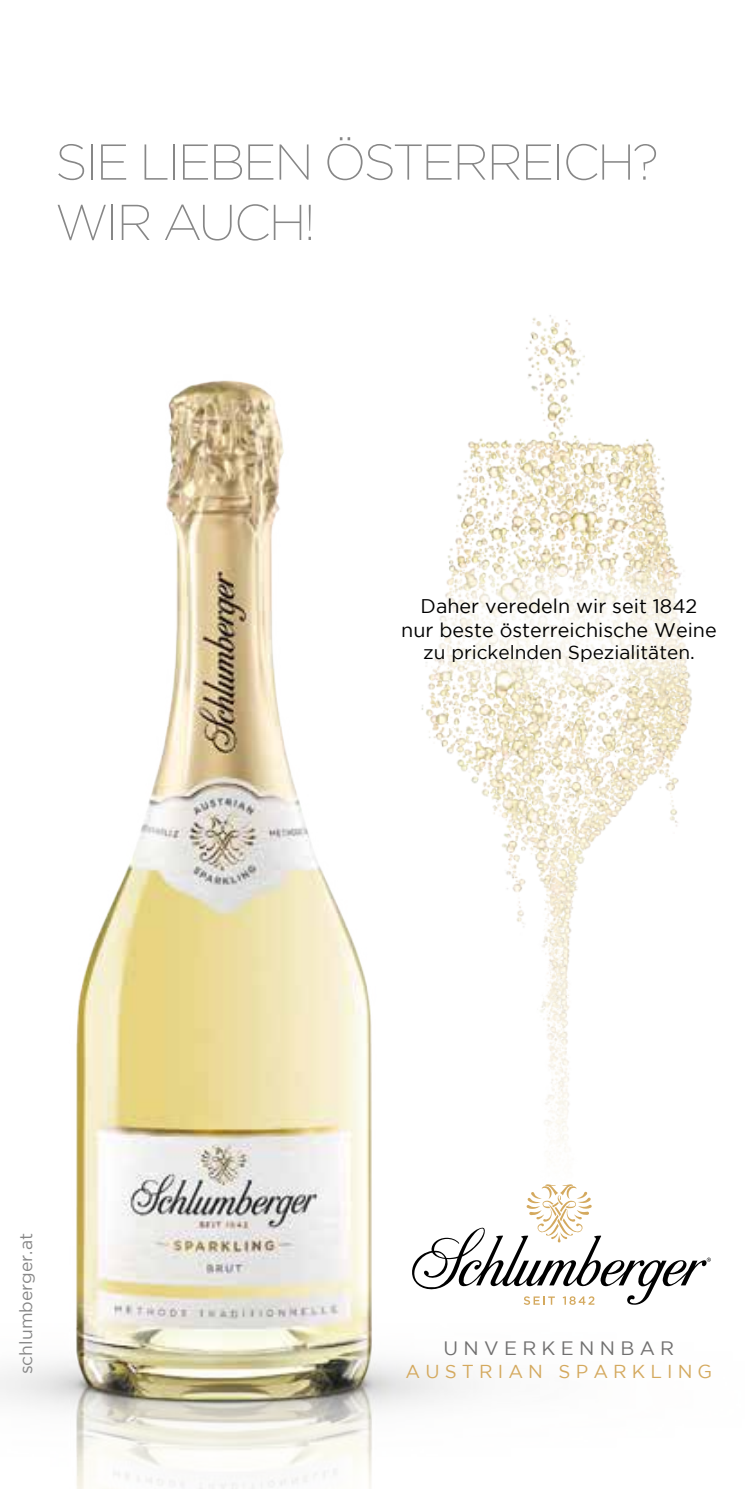
<style>
.page{position:relative;width:745px;height:1489px;background:#fff}
.page>*{position:absolute;margin:0;border:0;box-sizing:border-box;transform-origin:0 0}
.t1{font:200 50.25px/60.2px "Gotham";letter-spacing:-.045em;color:#878787}
.t2{font:19.75px/23.2px "Gotham";color:#000;text-align:center}
.t3{font:19.25px "Gotham";letter-spacing:.275em;color:#706f6f}
.t4{font:19px "Gotham";color:#000}
.t5{font:18.75px "Gotham";letter-spacing:.275em;color:#d4a95e}
.t6{font:17.5px "Gotham";color:#878787}
</style>
<div class="page">
<img style="left:0;top:380px;width:711px;height:1108px">
<img style="left:335px;top:315px;width:376px;height:869px">
<svg style="left:336px;top:554px;width:375px;height:144px"></svg>
<svg style="left:411px;top:1184px;width:299px;height:120px"></svg>
<svg style="left:381px;top:577px;width:330px;height:104px"></svg>
<h1 class="t1" style="left:55px;top:130px;width:604px">SIE LIEBEN ÖSTERREICH?<br>WIR AUCH!</h1>
<p class="t2" style="left:401px;top:594px;width:317px">Daher veredeln wir seit 1842<br>nur beste österreichische Weine</p>
<p class="t4" style="left:423px;top:641px;width:273px">zu prickelnden Spezialitäten.</p>
<p class="t6" style="left:16px;top:1373px;width:143px;rotate:-90deg">schlumberger.at</p>
<p class="t3" style="left:443px;top:1337px;width:232px">UNVERKENNBAR</p>
<p class="t5" style="left:405px;top:1360px;width:308px">AUSTRIAN SPARKLING</p>
</div>
